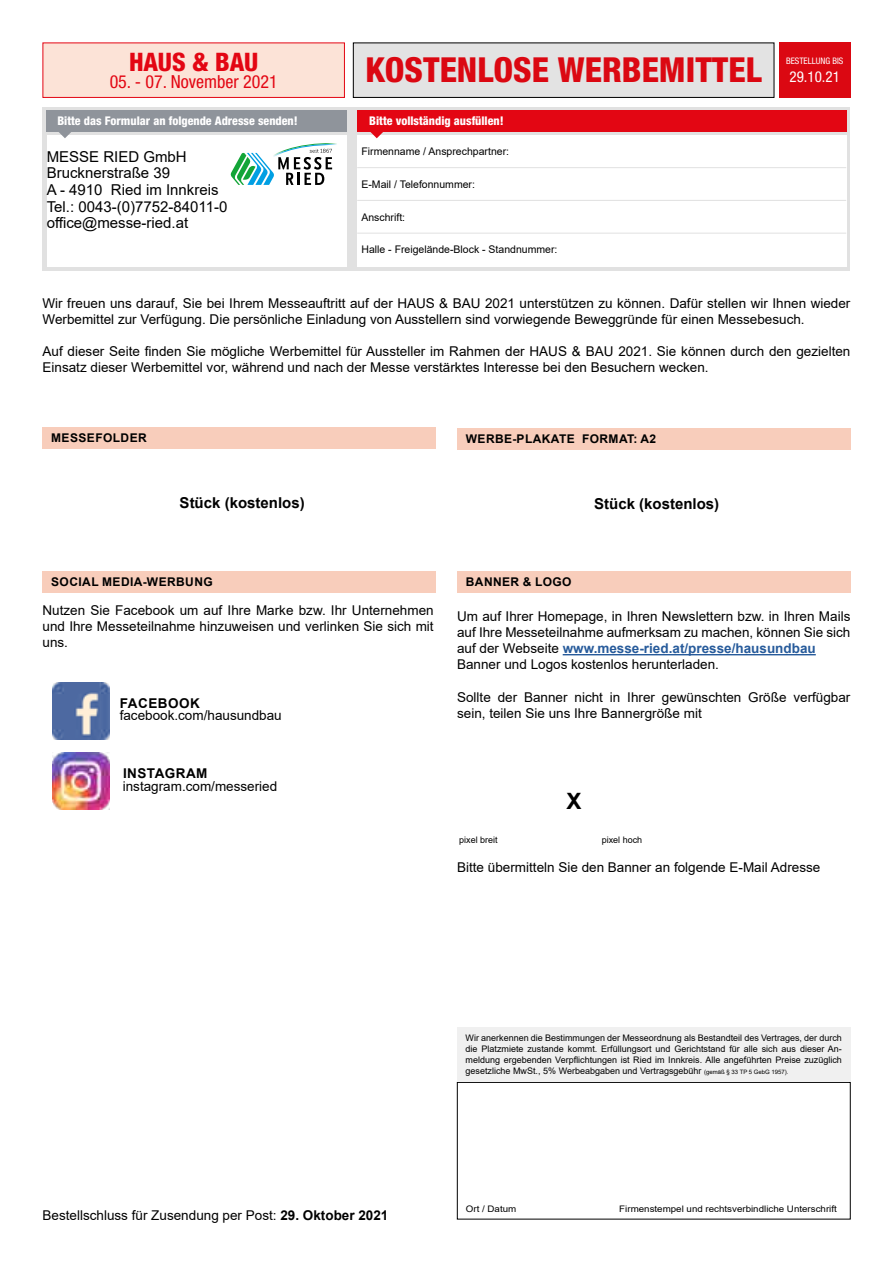
<style>
.page{position:relative;width:893px;height:1263px;background:#fff}
.page>*{position:absolute;margin:0;border:0;box-sizing:border-box;transform-origin:0 0}
.t1{font:800 condensed 34.5px "Helvetica Neue LT Std";color:#db0812}
.t2{font:800 condensed 25.5px "Helvetica Neue LT Std";color:#e30613}
.t3{font:700 22.5px "Arial";color:#000}
.t4{font:condensed 18px "Helvetica Neue LT Std";color:#e30613}
.t5{font:15px/16.5px "Arial";color:#000}
.t6{font:700 15px "Arial";color:#000}
.t7{font:condensed 15px "Helvetica Neue LT Std";color:#fff}
.t8{font:13.5px/16.2px "Arial";color:#000}
.t9{font:700 13.5px "Arial";letter-spacing:.035em;color:#000}
.t10{font:800 condensed 12px "Helvetica Neue LT Std";color:#fff}
.t11{font:700 12px "Arial";letter-spacing:.035em;color:#000}
.t12{font:10.5px "Arial";color:#000}
.t13{font:9px/10.8px "Arial";color:#000;text-align:justify}
.t14{font:9px "Arial";color:#000;scale:1.08 1}
.t15{font:condensed 9px "Helvetica Neue LT Std";color:#fff}
.s1{font-weight:700;color:#275b9b}
.s2{font-weight:700}
.s3{font-size:6px}
</style>
<div class="page">
<div style="left:43px;top:107px;width:807px;height:163px;background:#e1e1e1"></div>
<div style="left:47px;top:135px;width:300px;height:132px;background:#fff"></div>
<div style="left:353px;top:43px;width:421px;height:54px;background:#e3e3e3"></div>
<div style="left:353px;top:43px;width:421px;height:55px;border:1px solid #000"></div>
<div style="left:47px;top:111px;width:300px;height:21px;background:#8f949b"></div>
<svg style="left:59px;top:132px;width:12px;height:6px"></svg>
<div style="left:457px;top:1082px;width:393px;height:137px;border:1px solid #000"></div>
<div style="left:457px;top:1027px;width:393px;height:54px;background:#f0f0f0"></div>
<svg style="left:231px;top:143px;width:106px;height:42px"></svg>
<hr style="left:563px;top:654px;width:253px;height:1px;background:#275b9b">
<div style="left:43px;top:427px;width:393px;height:22px;background:#f8cdbb"></div>
<div style="left:457px;top:571px;width:393px;height:21px;background:#f8cdbb"></div>
<div style="left:457px;top:428px;width:393px;height:21px;background:#f8cdbb"></div>
<div style="left:43px;top:571px;width:393px;height:21px;background:#f8cdbb"></div>
<div style="left:357px;top:135px;width:489px;height:132px;background:#fff"></div>
<hr style="left:357px;top:167px;width:489px;height:1px;background:#e1e1e1">
<hr style="left:357px;top:200px;width:489px;height:1px;background:#e1e1e1">
<hr style="left:357px;top:233px;width:489px;height:1px;background:#e1e1e1">
<div style="left:357px;top:111px;width:489px;height:21px;background:#e30613"></div>
<svg style="left:370px;top:132px;width:13px;height:6px"></svg>
<div style="left:43px;top:43px;width:301px;height:54px;background:#fce3d7"></div>
<div style="left:43px;top:43px;width:302px;height:55px;border:1px solid #e30613"></div>
<div style="left:779px;top:43px;width:71px;height:55px;background:#db0812"></div>
<img style="left:52px;top:682px;width:57px;height:57px">
<img style="left:52px;top:752px;width:57px;height:57px">
<h2 class="t2" style="left:129px;top:46px;width:131px">HAUS &amp; BAU</h2>
<h3 class="t4" style="left:110px;top:71px;width:169px">05. - 07. November 2021</h3>
<h1 class="t1" style="left:366px;top:49px;width:398px">KOSTENLOSE WERBEMITTEL</h1>
<p class="t15" style="left:786px;top:56px;width:59px">BESTELLUNG BIS</p>
<p class="t7" style="left:789px;top:68px;width:52px">29.10.21</p>
<p class="t10" style="left:57px;top:114px;width:242px">Bitte das Formular an folgende Adresse senden!</p>
<p class="t10" style="left:369px;top:114px;width:136px">Bitte vollständig ausfüllen!</p>
<p class="t5" style="left:47px;top:148px;width:182px">MESSE RIED GmbH<br>Brucknerstraße 39<br>A - 4910 Ried im Innkreis<br>Tel.: 0043-(0)7752-84011-0 office@messe-ried.at</p>
<p class="t12" style="left:361px;top:144px;width:149px">Firmenname / Ansprechpartner:</p>
<p class="t12" style="left:361px;top:177px;width:115px">E-Mail / Telefonnummer:</p>
<p class="t12" style="left:361px;top:210px;width:45px">Anschrift:</p>
<p class="t12" style="left:361px;top:242px;width:198px">Halle - Freigelände-Block - Standnummer:</p>
<p class="t8" style="left:43px;top:295px;width:809px">Wir freuen uns darauf, Sie bei Ihrem Messeauftritt auf der HAUS &amp; BAU 2021 unterstützen zu können. Dafür stellen wir Ihnen wieder<br>Werbemittel zur Verfügung. Die persönliche Einladung von Ausstellern sind vorwiegende Beweggründe für einen Messebesuch.</p>
<p class="t8" style="left:43px;top:343px;width:809px">Auf dieser Seite finden Sie mögliche Werbemittel für Aussteller im Rahmen der HAUS &amp; BAU 2021. Sie können durch den gezielten<br>Einsatz dieser Werbemittel vor, während und nach der Messe verstärktes Interesse bei den Besuchern wecken.</p>
<p class="t11" style="left:51px;top:430px;width:97px">MESSEFOLDER</p>
<p class="t6" style="left:180px;top:492px;width:127px">Stück (kostenlos)</p>
<p class="t11" style="left:466px;top:430px;width:192px">WERBE-PLAKATE FORMAT: A2</p>
<p class="t6" style="left:594px;top:493px;width:127px">Stück (kostenlos)</p>
<p class="t11" style="left:51px;top:573px;width:163px">SOCIAL MEDIA-WERBUNG</p>
<p class="t8" style="left:43px;top:602px;width:393px;text-align:justify">Nutzen Sie Facebook um auf Ihre Marke bzw. Ihr Unternehmen und Ihre Messeteilnahme hinzuweisen und verlinken Sie sich mit uns.</p>
<p class="t9" style="left:120px;top:693px;width:81px">FACEBOOK</p>
<p class="t8" style="left:120px;top:707px;width:164px">facebook.com/hausundbau</p>
<p class="t9" style="left:123px;top:764px;width:86px">INSTAGRAM</p>
<p class="t8" style="left:123px;top:778px;width:156px">instagram.com/messeried</p>
<p class="t11" style="left:466px;top:573px;width:107px">BANNER &amp; LOGO</p>
<p class="t8" style="left:457px;top:608px;width:395px">Um auf Ihrer Homepage, in Ihren Newslettern bzw. in Ihren Mails auf Ihre Messeteilnahme aufmerksam zu machen, können Sie sich auf der Webseite <span class="s1">www.messe-ried.at/presse/hausundbau </span>Banner und Logos kostenlos herunterladen.</p>
<p class="t8" style="left:457px;top:689px;width:395px">Sollte der Banner nicht in Ihrer gewünschten Größe verfügbar sein, teilen Sie uns Ihre Bannergröße mit</p>
<h3 class="t3" style="left:567px;top:786px;width:17px">X</h3>
<p class="t13" style="left:459px;top:835px;width:40px">pixel breit</p>
<p class="t13" style="left:602px;top:835px;width:42px">pixel hoch</p>
<p class="t8" style="left:457px;top:859px;width:365px">Bitte übermitteln Sie den Banner an folgende E-Mail Adresse</p>
<p class="t8" style="left:43px;top:1207px;width:347px">Bestellschluss für Zusendung per Post: <span class="s2">29. Oktober 2021</span></p>
<p class="t13" style="left:466px;top:1032px;width:378px">Wir anerkennen die Bestimmungen der Messeordnung als Bestandteil des Vertrages, der durch die Platzmiete zustande kommt. Erfüllungsort und Gerichtstand für alle sich aus dieser An&shy;meldung ergebenden Verpflichtungen ist Ried im Innkreis. Alle angeführten Preise zuzüglich gesetzliche MwSt., 5% Werbeabgaben und Vertragsgebühr <span class="s3">(gemäß § 33 TP 5 GebG 1957).</span></p>
<p class="t14" style="left:466px;top:1202px;width:48px">Ort / Datum</p>
<p class="t14" style="left:619px;top:1202px;width:203px">Firmenstempel und rechtsverbindliche Unterschrift</p>
</div>
